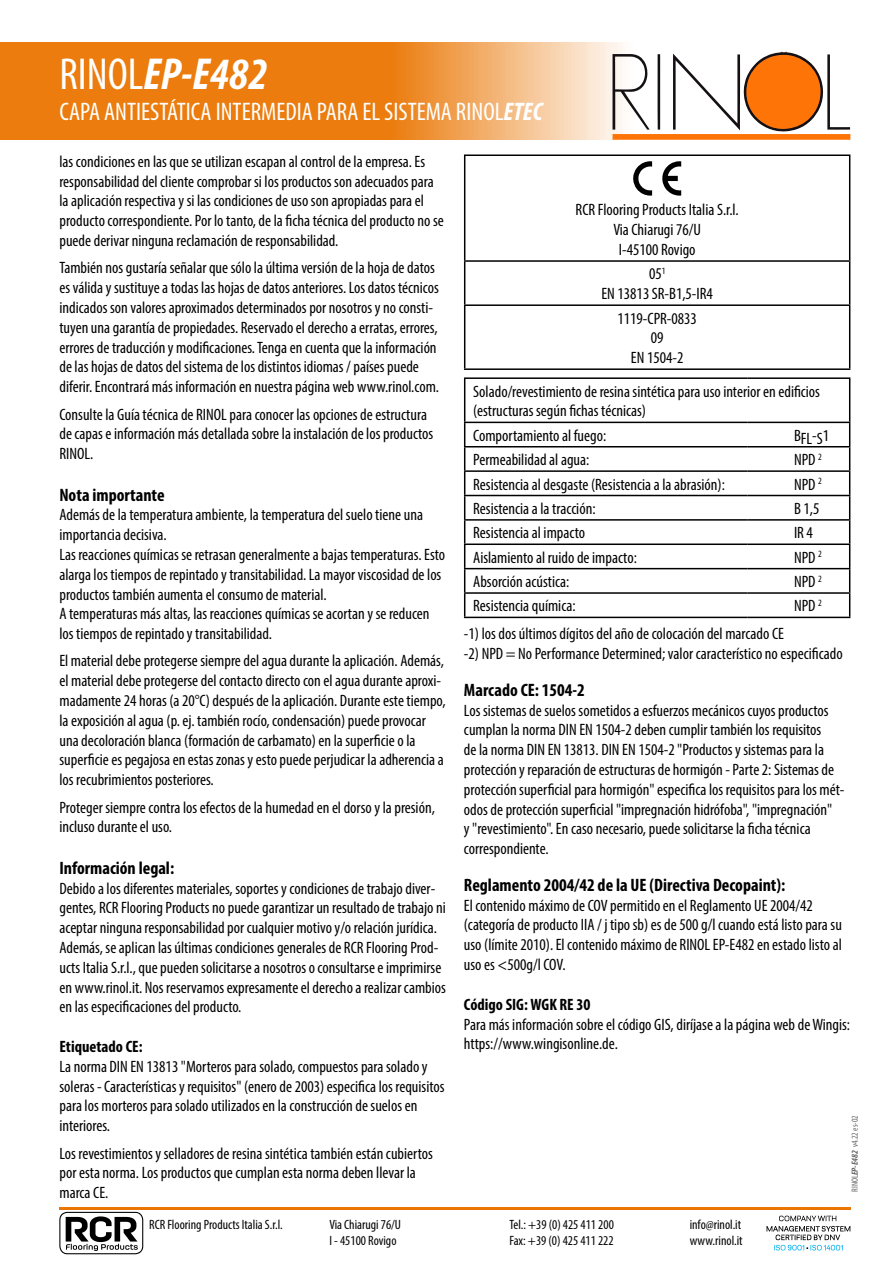
<style>
.page{position:relative;width:893px;height:1263px;background:#fff}
.page>*{position:absolute;margin:0;border:0;box-sizing:border-box;transform-origin:0 0}
.t1{font:italic 700 condensed 45px "Myriad Pro";color:#fff}
.t2{font:condensed 25.5px "Myriad Pro";color:#fff}
.t3{font:700 condensed 18px "Myriad Pro";color:#000}
.t4{font:condensed 16.5px/19.8px "Myriad Pro";color:#000}
.t5{font:700 condensed 16.5px "Myriad Pro";color:#000}
.t6{font:condensed 13.5px/16.2px "Myriad Pro";color:#000}
.t7{font:condensed 9px "Myriad Pro";color:#67676b}
.s1{font-weight:400;font-style:normal}
.s2{font-weight:700;font-style:italic}
</style>
<div class="page">
<hr style="left:464px;top:154px;width:386px;height:2px;background:#000">
<hr style="left:464px;top:156px;width:1px;height:104px;background:#000">
<hr style="left:849px;top:156px;width:1px;height:104px;background:#000">
<hr style="left:464px;top:260px;width:386px;height:2px;background:#000">
<hr style="left:464px;top:262px;width:1px;height:42px;background:#000">
<hr style="left:849px;top:262px;width:1px;height:42px;background:#000">
<hr style="left:464px;top:304px;width:386px;height:2px;background:#000">
<hr style="left:464px;top:306px;width:1px;height:62px;background:#000">
<hr style="left:849px;top:306px;width:1px;height:62px;background:#000">
<hr style="left:464px;top:368px;width:386px;height:2px;background:#000">
<svg style="left:633px;top:161px;width:19px;height:35px"></svg>
<svg style="left:662px;top:161px;width:19px;height:35px"></svg>
<hr style="left:464px;top:377px;width:283px;height:2px;background:#000">
<hr style="left:464px;top:379px;width:1px;height:43px;background:#000">
<hr style="left:747px;top:377px;width:103px;height:2px;background:#000">
<hr style="left:849px;top:379px;width:1px;height:43px;background:#000">
<hr style="left:464px;top:422px;width:283px;height:1px;background:#000">
<hr style="left:747px;top:422px;width:103px;height:1px;background:#000">
<hr style="left:464px;top:446px;width:283px;height:1px;background:#000">
<hr style="left:747px;top:446px;width:103px;height:1px;background:#000">
<hr style="left:464px;top:470px;width:283px;height:2px;background:#000">
<hr style="left:747px;top:470px;width:103px;height:2px;background:#000">
<hr style="left:464px;top:495px;width:283px;height:1px;background:#000">
<hr style="left:747px;top:495px;width:103px;height:1px;background:#000">
<hr style="left:464px;top:519px;width:283px;height:2px;background:#000">
<hr style="left:747px;top:519px;width:103px;height:2px;background:#000">
<hr style="left:464px;top:543px;width:283px;height:2px;background:#000">
<hr style="left:747px;top:543px;width:103px;height:2px;background:#000">
<hr style="left:464px;top:568px;width:283px;height:1px;background:#000">
<hr style="left:747px;top:568px;width:103px;height:1px;background:#000">
<hr style="left:464px;top:592px;width:283px;height:2px;background:#000">
<svg style="left:464px;top:423px;width:1px;height:194px"></svg>
<hr style="left:747px;top:592px;width:103px;height:2px;background:#000">
<svg style="left:849px;top:423px;width:1px;height:194px"></svg>
<hr style="left:464px;top:617px;width:283px;height:1px;background:#000">
<hr style="left:747px;top:617px;width:103px;height:1px;background:#000">
<hr style="left:59px;top:1207px;width:791px;height:2px;background:#ea7500">
<svg style="left:0;top:42px;width:851px;height:98px;background:#ef9943"></svg>
<svg style="left:612px;top:54px;width:38px;height:76px"></svg>
<svg style="left:657px;top:54px;width:3px;height:76px"></svg>
<svg style="left:673px;top:52px;width:177px;height:80px"></svg>
<div style="left:612px;top:134px;width:238px;height:6px;background:#ff7406"></div>
<svg style="left:59px;top:1212px;width:84px;height:42px"></svg>
<svg style="left:766px;top:1215px;width:84px;height:36px"></svg>
<h1 class="t1" style="left:60px;top:46px;width:210px"><span class="s1">RINOL</span>EP-E482</h1>
<h2 class="t2" style="left:60px;top:96px;width:484px">CAPA ANTIESTÁTICA INTERMEDIA PARA EL SISTEMA RINOL<span class="s2">ETEC</span></h2>
<p class="t4" style="left:59px;top:151px;width:386px">las condiciones en las que se utilizan escapan al control de la empresa. Es responsabilidad del cliente comprobar si los productos son adecuados para la aplicación respectiva y si las condiciones de uso son apropiadas para el producto correspondiente. Por lo tanto, de la ficha técnica del producto no se puede derivar ninguna reclamación de responsabilidad.</p>
<p class="t4" style="left:59px;top:258px;width:381px">También nos gustaría señalar que sólo la última versión de la hoja de datos es válida y sustituye a todas las hojas de datos anteriores. Los datos técnicos indicados son valores aproximados determinados por nosotros y no consti&shy;tuyen una garantía de propiedades. Reservado el derecho a erratas, errores, errores de traducción y modificaciones. Tenga en cuenta que la información de las hojas de datos del sistema de los distintos idiomas / países puede diferir. Encontrará más información en nuestra página web www.rinol.com.</p>
<p class="t4" style="left:59px;top:404px;width:375px">Consulte la Guía técnica de RINOL para conocer las opciones de estructura de capas e información más detallada sobre la instalación de los productos<br>RINOL.</p>
<p class="t3" style="left:59px;top:483px;width:107px">Nota importante</p>
<p class="t4" style="left:59px;top:505px;width:387px">Además de la temperatura ambiente, la temperatura del suelo tiene una importancia decisiva.<br>Las reacciones químicas se retrasan generalmente a bajas temperaturas. Esto alarga los tiempos de repintado y transitabilidad. La mayor viscosidad de los productos también aumenta el consumo de material.<br>A temperaturas más altas, las reacciones químicas se acortan y se reducen los tiempos de repintado y transitabilidad.</p>
<p class="t4" style="left:59px;top:651px;width:388px">El material debe protegerse siempre del agua durante la aplicación. Además, el material debe protegerse del contacto directo con el agua durante aproxi&shy;madamente 24 horas (a 20°C) después de la aplicación. Durante este tiempo, la exposición al agua (p. ej. también rocío, condensación) puede provocar una decoloración blanca (formación de carbamato) en la superficie o la superficie es pegajosa en estas zonas y esto puede perjudicar la adherencia a los recubrimientos posteriores.</p>
<p class="t4" style="left:59px;top:797px;width:377px">Proteger siempre contra los efectos de la humedad en el dorso y la presión, incluso durante el uso.</p>
<p class="t3" style="left:59px;top:856px;width:116px">Información legal:</p>
<p class="t4" style="left:59px;top:878px;width:388px">Debido a los diferentes materiales, soportes y condiciones de trabajo diver&shy;gentes, RCR Flooring Products no puede garantizar un resultado de trabajo ni aceptar ninguna responsabilidad por cualquier motivo y/o relación jurídica.<br>Además, se aplican las últimas condiciones generales de RCR Flooring Prod&shy;ucts Italia S.r.l., que pueden solicitarse a nosotros o consultarse e imprimirse en www.rinol.it. Nos reservamos expresamente el derecho a realizar cambios en las especificaciones del producto.</p>
<p class="t5" style="left:59px;top:1036px;width:85px">Etiquetado CE:</p>
<p class="t4" style="left:59px;top:1056px;width:387px">La norma DIN EN 13813 "Morteros para solado, compuestos para solado y soleras - Características y requisitos" (enero de 2003) especifica los requisitos para los morteros para solado utilizados en la construcción de suelos en interiores.</p>
<p class="t4" style="left:59px;top:1143px;width:375px">Los revestimientos y selladores de resina sintética también están cubiertos por esta norma. Los productos que cumplan esta norma deben llevar la marca CE.</p>
<p class="t4" style="left:576px;top:200px;width:165px;text-align:center">RCR Flooring Products Italia S.r.l.<br>Via Chiarugi 76/U<br>I-45100 Rovigo</p>
<p class="t4" style="left:601px;top:264px;width:113px;text-align:center">05<sup>1<br></sup>EN 13813 SR-B1,5-IR4</p>
<p class="t4" style="left:617px;top:308px;width:81px;text-align:center">1119-CPR-0833<br>09<br>EN 1504-2</p>
<p class="t4" style="left:473px;top:381px;width:348px">Solado/revestimiento de resina sintética para uso interior en edificios (estructuras según fichas técnicas)</p>
<p class="t4" style="left:473px;top:425px;width:135px">Comportamiento al fuego:</p>
<p class="t4" style="left:794px;top:427px;width:37px">BFL-S1</p>
<p class="t4" style="left:473px;top:450px;width:118px">Permeabilidad al agua:</p>
<p class="t4" style="left:794px;top:450px;width:29px">NPD <sup>2</sup></p>
<p class="t4" style="left:473px;top:474px;width:253px">Resistencia al desgaste (Resistencia a la abrasión):</p>
<p class="t4" style="left:794px;top:474px;width:29px">NPD <sup>2</sup></p>
<p class="t4" style="left:473px;top:498px;width:124px">Resistencia a la tracción:</p>
<p class="t4" style="left:794px;top:498px;width:27px">B 1,5</p>
<p class="t4" style="left:473px;top:523px;width:113px">Resistencia al impacto</p>
<p class="t4" style="left:794px;top:523px;width:20px">IR 4</p>
<p class="t4" style="left:473px;top:547px;width:165px">Aislamiento al ruido de impacto:</p>
<p class="t4" style="left:794px;top:547px;width:29px">NPD <sup>2</sup></p>
<p class="t4" style="left:473px;top:571px;width:98px">Absorción acústica:</p>
<p class="t4" style="left:794px;top:571px;width:29px">NPD <sup>2</sup></p>
<p class="t4" style="left:473px;top:596px;width:104px">Resistencia química:</p>
<p class="t4" style="left:794px;top:596px;width:29px">NPD <sup>2</sup></p>
<p class="t4" style="left:464px;top:624px;width:380px">-1) los dos últimos dígitos del año de colocación del marcado CE<br>-2) NPD = No Performance Determined; valor característico no especificado</p>
<p class="t3" style="left:464px;top:679px;width:122px">Marcado CE: 1504-2</p>
<p class="t4" style="left:464px;top:700px;width:382px">Los sistemas de suelos sometidos a esfuerzos mecánicos cuyos productos cumplan la norma DIN EN 1504-2 deben cumplir también los requisitos<br>de la norma DIN EN 13813. DIN EN 1504-2 "Productos y sistemas para la protección y reparación de estructuras de hormigón - Parte 2: Sistemas de protección superficial para hormigón" especifica los requisitos para los mét&shy;odos de protección superficial "impregnación hidrófoba", "impregnación"<br>y "revestimiento". En caso necesario, puede solicitarse la ficha técnica correspondiente.</p>
<p class="t3" style="left:464px;top:874px;width:323px">Reglamento 2004/42 de la UE (Directiva Decopaint):</p>
<p class="t4" style="left:464px;top:895px;width:379px">El contenido máximo de COV permitido en el Reglamento UE 2004/42 (categoría de producto IIA / j tipo sb) es de 500 g/l cuando está listo para su uso (límite 2010). El contenido máximo de RINOL EP-E482 en estado listo al uso es &lt;500g/l COV.</p>
<p class="t5" style="left:464px;top:994px;width:128px">Código SIG: WGK RE 30</p>
<p class="t4" style="left:464px;top:1014px;width:388px">Para más información sobre el código GIS, diríjase a la página web de Wingis: https://www.wingisonline.de.</p>
<p class="t7" style="left:849px;top:1192px;width:78px;rotate:-90deg">RINOL<span class="s2">EP-E482</span> v4.22 es-02</p>
<p class="t6" style="left:149px;top:1216px;width:135px">RCR Flooring Products Italia S.r.l.</p>
<p class="t6" style="left:329px;top:1216px;width:73px">Via Chiarugi 76/U<br>I - 45100 Rovigo</p>
<p class="t6" style="left:510px;top:1216px;width:106px">Tel.: +39 (0) 425 411 200<br>Fax: +39 (0) 425 411 222</p>
<p class="t6" style="left:690px;top:1216px;width:54px">info@rinol.it www.rinol.it</p>
</div>
